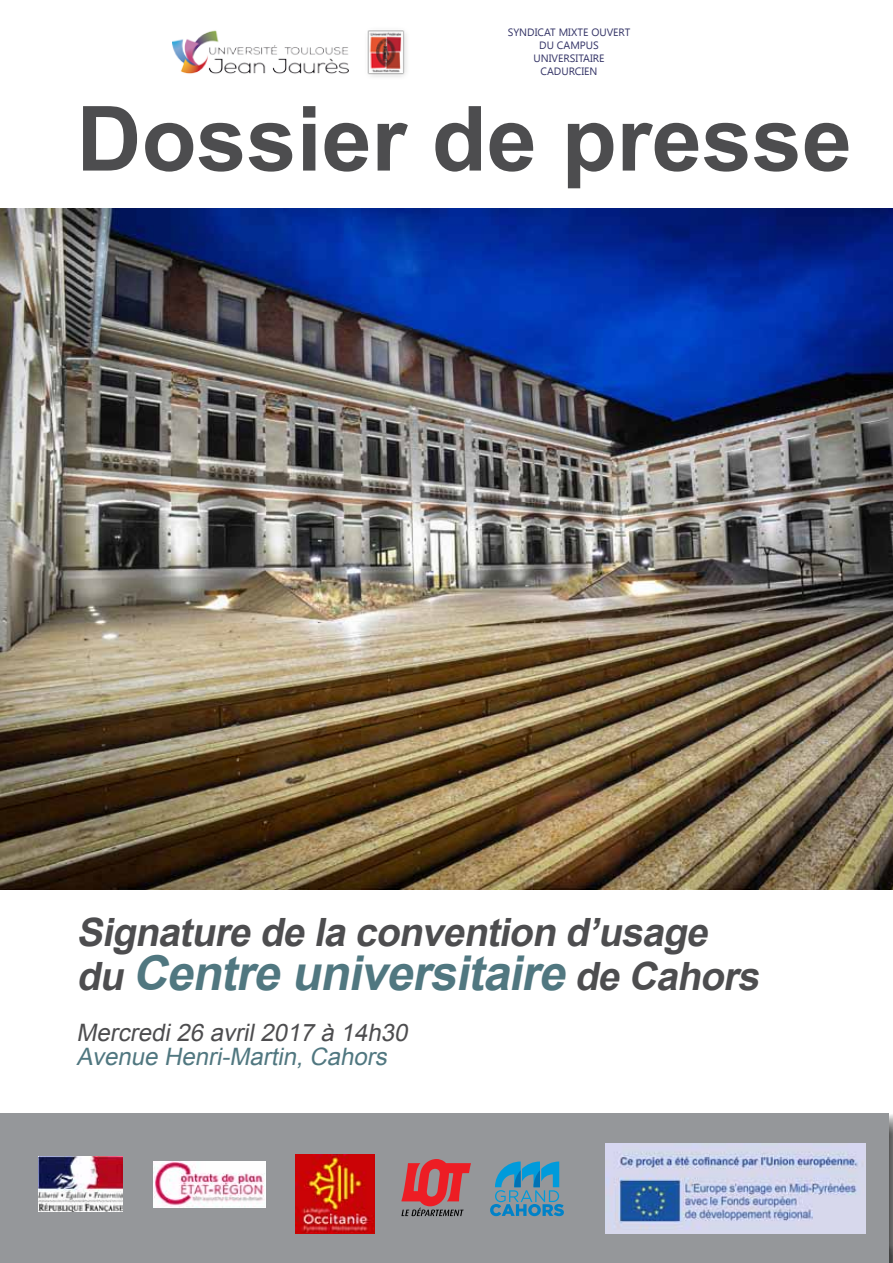
<style>
.page{position:relative;width:893px;height:1263px;background:#fff}
.page>*{position:absolute;margin:0;border:0;box-sizing:border-box;transform-origin:0 0}
.t1{font:700 90px "Arial";color:#4d4d4f}
.t2{font:italic 700 48px "Arial";color:#507780}
.t3{font:italic 700 39px "Arial";color:#4d4d4f}
.t4{font:italic 24px "Arial";color:#4d4d4f}
.t5{font:italic 24px "Arial";color:#507780}
.t6{font:10.65px/12.8px "Segoe UI";color:#336;text-align:center}
.s1{font-size:39px;color:#4d4d4f}
</style>
<div class="page">
<div style="left:0;top:1113px;width:889px;height:150px;background:#95979a"></div>
<svg style="left:490px;top:1161px;width:74px;height:55px"></svg>
<svg style="left:401px;top:1159px;width:70px;height:57px"></svg>
<img style="left:38px;top:1157px;width:84px;height:55px">
<img style="left:606px;top:1143px;width:259px;height:91px">
<img style="left:153px;top:1161px;width:113px;height:47px">
<img style="left:173px;top:30px;width:234px;height:47px">
<img style="left:0;top:208px;width:893px;height:681px">
<img style="left:296px;top:1155px;width:78px;height:78px">
<p class="t6" style="left:508px;top:26px;width:124px">SYNDICAT MIXTE OUVERT<br>DU CAMPUS<br>UNIVERSITAIRE<br>CADURCIEN</p>
<h1 class="t1" style="left:77px;top:79px;width:777px">Dossier de presse</h1>
<h3 class="t3" style="left:77px;top:906px;width:642px">Signature de la convention d’usage</h3>
<h2 class="t2" style="left:77px;top:941px;width:693px"><span class="s1">du</span> Centre universitaire <span class="s1">de Cahors</span></h2>
<h3 class="t4" style="left:77px;top:1016px;width:338px">Mercredi26 avril2017 à 14h30</h3>
<h3 class="t5" style="left:77px;top:1040px;width:317px">Avenue Henri-Martin,Cahors</h3>
</div>
